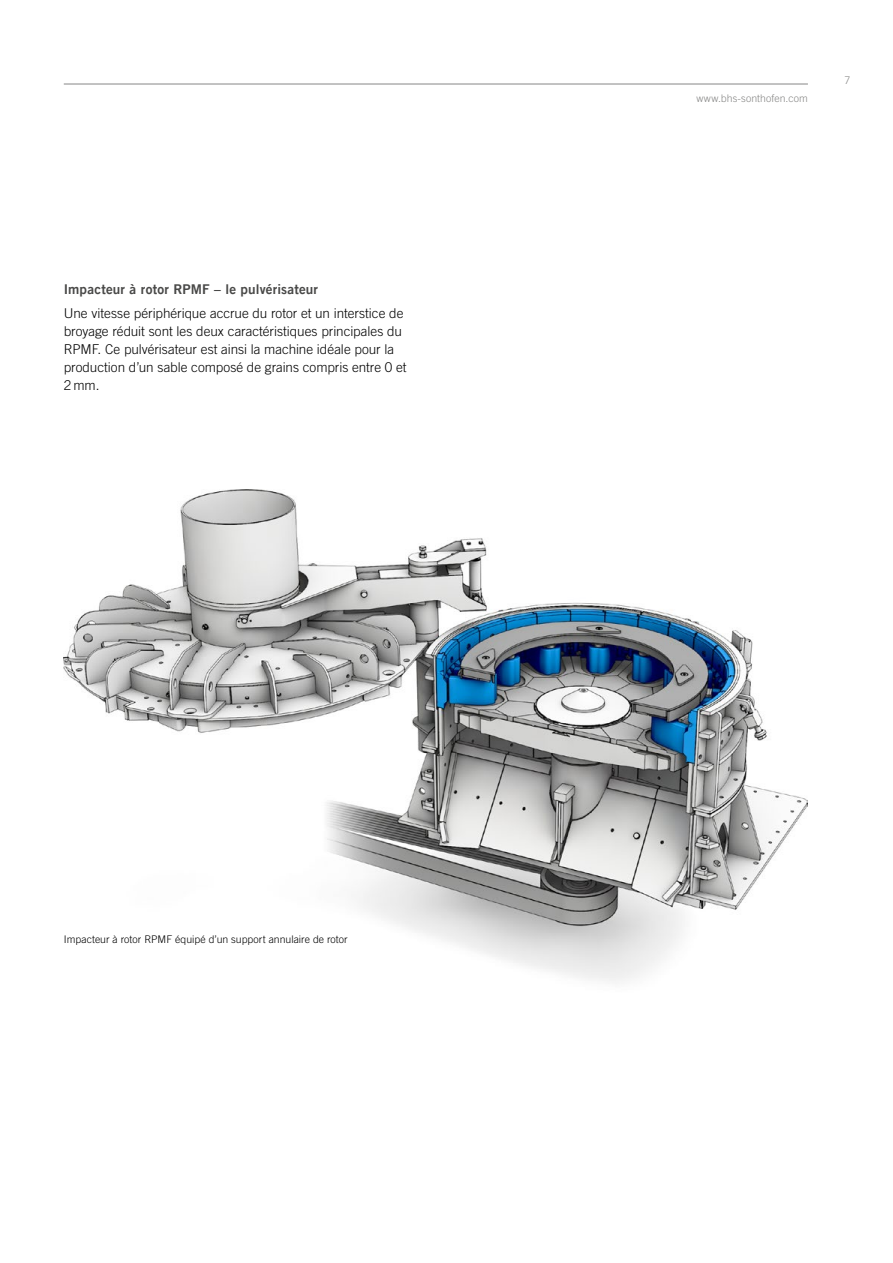
<style>
.page{position:relative;width:893px;height:1263px;background:#fff}
.page>*{position:absolute;margin:0;border:0;box-sizing:border-box;transform-origin:0 0}
.t1{font:300 13.5px/18px "Trade Gothic LT Com";color:#000}
.t2{font:13.5px "Trade Gothic LT Com Bd 2";letter-spacing:.01em;color:#494948}
.t3{font:300 10.5px "Trade Gothic LT Com";letter-spacing:.005em;color:#000}
.t4{font:300 10.5px "Trade Gothic LT Com";letter-spacing:.01em;color:#878786}
</style>
<div class="page">
<img style="left:64px;top:489px;width:744px;height:493px">
<hr style="left:64px;top:84px;width:744px;height:1px;background:#878786">
<p class="t2" style="left:64px;top:281px;width:256px">Impacteur à rotor RPMF – le pulvérisateur</p>
<p class="t1" style="left:64px;top:304px;width:344px">Une vitesse périphérique accrue du rotor et un interstice de broyage réduit sont les deux caractéristiques principales du RPMF. Ce pulvérisateur est ainsi la machine idéale pour la production d’un sable composé de grains compris entre 0 et 2 mm.</p>
<p class="t3" style="left:64px;top:933px;width:285px">Impacteur à rotor RPMF équipé d’un support annulaire de rotor</p>
<p class="t4" style="left:696px;top:92px;width:113px">www.bhs-sonthofen.com</p>
<p class="t4" style="left:845px;top:74px;width:7px">7</p>
</div>
